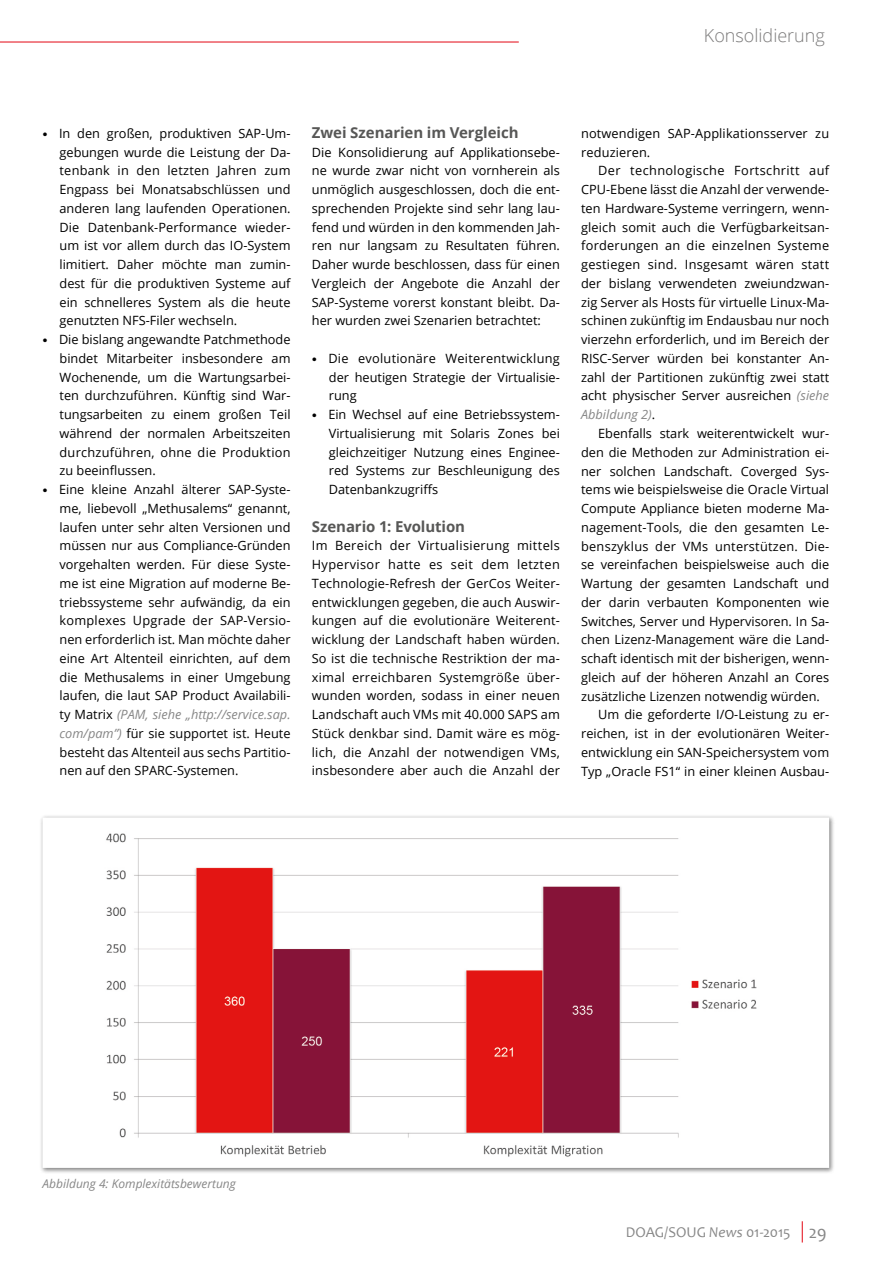
<style>
.page{position:relative;width:893px;height:1263px;background:#fff}
.page>*{position:absolute;margin:0;border:0;box-sizing:border-box;transform-origin:0 0}
.t1{font:300 18px "Open Sans";color:#7c7b7b}
.t2{font:700 15px "Open Sans";letter-spacing:-.005em;color:#575756}
.t3{font:15px "Candara";color:#878787}
.t4{font:12.75px/18.8px "Open Sans";color:#000;text-align:justify}
.t5{font:12.75px "Open Sans";letter-spacing:.02em;color:#000}
.t6{font:italic 12px "Open Sans";color:#878787}
.s1{font-family:"Stone Serif Std";font-weight:500;font-size:10.5px}
.s2{font-style:italic;color:#878787}
.s3{font-style:italic}
.s4{font-size:18px}
</style>
<div class="page">
<svg style="left:802px;top:1221px;width:1px;height:21px"></svg>
<hr style="left:0;top:42px;width:519px;height:1px;background:#e30613">
<svg style="left:41px;top:816px;width:791px;height:355px"></svg>
<h1 class="t1" style="left:704px;top:24px;width:123px">Konsolidierung</h1>
<p class="t4" style="left:60px;top:123px;width:233px;text-indent:-17px"><span class="s1">•</span> In den großen, produktiven SAP-Um&shy;gebungen wurde die Leistung der Da&shy;tenbank in den letzten Jahren zum Engpass bei Monatsabschlüssen und anderen lang laufenden Operationen.<br>Die Datenbank-Performance wieder&shy;um ist vor allem durch das IO-System limitiert. Daher möchte man zumin&shy;dest für die produktiven Systeme auf ein schnelleres System als die heute genutzten NFS-Filer wechseln.</p>
<p class="t4" style="left:60px;top:330px;width:233px;text-indent:-17px"><span class="s1">•</span> Die bislang angewandte Patchmethode bindet Mitarbeiter insbesondere am Wochenende, um die Wartungsarbei&shy;ten durchzuführen. Künftig sind War&shy;tungsarbeiten zu einem großen Teil während der normalen Arbeitszeiten durchzuführen, ohne die Produktion zu beeinflussen.</p>
<p class="t4" style="left:60px;top:480px;width:233px;text-indent:-17px"><span class="s1">•</span> Eine kleine Anzahl älterer SAP-Syste&shy;me, liebevoll „Methusalems“ genannt, laufen unter sehr alten Versionen und müssen nur aus Compliance-Gründen vorgehalten werden. Für diese Syste&shy;me ist eine Migration auf moderne Be&shy;triebssysteme sehr aufwändig, da ein komplexes Upgrade der SAP-Versio&shy;nen erforderlich ist. Man möchte daher eine Art Altenteil einrichten, auf dem die Methusalems in einer Umgebung laufen, die laut SAP Product Availabili&shy;ty Matrix <span class="s2">(PAM, siehe „http://service.sap. com/pam”)</span> für sie supportet ist. Heute besteht das Altenteil aus sechs Partitio&shy;nen auf den SPARC-Systemen.</p>
<p class="t2" style="left:312px;top:122px;width:208px">Zwei Szenarien im Vergleich</p>
<p class="t4" style="left:312px;top:142px;width:250px">Die Konsolidierung auf Applikationsebe&shy;ne wurde zwar nicht von vornherein als unmöglich ausgeschlossen, doch die ent&shy;sprechenden Projekte sind sehr lang lau&shy;fend und würden in den kommenden Jah&shy;ren nur langsam zu Resultaten führen.<br>Daher wurde beschlossen, dass für einen Vergleich der Angebote die Anzahl der SAP-Systeme vorerst konstant bleibt. Da&shy;her wurden zwei Szenarien betrachtet:</p>
<p class="t4" style="left:329px;top:348px;width:233px;text-indent:-17px"><span class="s1">•</span> Die evolutionäre Weiterentwicklung der heutigen Strategie der Virtualisie&shy;rung</p>
<p class="t4" style="left:329px;top:405px;width:233px;text-indent:-17px"><span class="s1">•</span> Ein Wechsel auf eine Betriebssystem-Virtualisierung mit Solaris Zones bei gleichzeitiger Nutzung eines Enginee&shy;red Systems zur Beschleunigung des Datenbankzugriffs</p>
<p class="t2" style="left:312px;top:516px;width:155px">Szenario 1: Evolution</p>
<p class="t4" style="left:312px;top:536px;width:250px">Im Bereich der Virtualisierung mittels Hypervisor hatte es seit dem letzten Technologie-Refresh der GerCos Weiter&shy;entwicklungen gegeben, die auch Auswir&shy;kungen auf die evolutionäre Weiterent&shy;wicklung der Landschaft haben würden.<br>So ist die technische Restriktion der ma&shy;ximal erreichbaren Systemgröße über&shy;wunden worden, sodass in einer neuen Landschaft auch VMs mit 40.000 SAPS am Stück denkbar sind. Damit wäre es mög&shy;lich, die Anzahl der notwendigen VMs, insbesondere aber auch die Anzahl der</p>
<p class="t4" style="left:581px;top:124px;width:250px">notwendigen SAP-Applikationsserver zu reduzieren.</p>
<p class="t4" style="left:581px;top:161px;width:250px;text-indent:17px">Der technologische Fortschritt auf CPU-Ebene lässt die Anzahl der verwende&shy;ten Hardware-Systeme verringern, wenn&shy;gleich somit auch die Verfügbarkeitsan&shy;forderungen an die einzelnen Systeme gestiegen sind. Insgesamt wären statt der bislang verwendeten zweiundzwan&shy;zig Server als Hosts für virtuelle Linux-Ma&shy;schinen zukünftig im Endausbau nur noch vierzehn erforderlich, und im Bereich der RISC-Server würden bei konstanter An&shy;zahl der Partitionen zukünftig zwei statt acht physischer Server ausreichen <span class="s2">(siehe Abbildung 2)</span>.</p>
<p class="t4" style="left:598px;top:424px;width:233px">Ebenfalls stark weiterentwickelt wur-</p>
<p class="t4" style="left:581px;top:442px;width:250px">den die Methoden zur Administration ei-</p>
<p class="t4" style="left:581px;top:461px;width:250px">ner solchen Landschaft. Coverged Sys-</p>
<p class="t4" style="left:581px;top:480px;width:250px">tems wie beispielsweise die Oracle Virtual</p>
<p class="t4" style="left:581px;top:499px;width:250px">Compute Appliance bieten moderne Ma-</p>
<p class="t4" style="left:581px;top:517px;width:250px">nagement-Tools, die den gesamten Le-</p>
<p class="t5" style="left:581px;top:537px;width:250px">benszyklus der VMs unterstützen. Die-</p>
<p class="t4" style="left:581px;top:555px;width:250px">se vereinfachen beispielsweise auch die</p>
<p class="t4" style="left:581px;top:574px;width:250px">Wartung der gesamten Landschaft und</p>
<p class="t4" style="left:581px;top:592px;width:250px">der darin verbauten Komponenten wie</p>
<p class="t4" style="left:581px;top:611px;width:250px">Switches, Server und Hypervisoren. In Sa-</p>
<p class="t4" style="left:581px;top:630px;width:250px">chen Lizenz-Management wäre die Land-</p>
<p class="t4" style="left:581px;top:649px;width:250px">schaft identisch mit der bisherigen, wenn-</p>
<p class="t4" style="left:581px;top:667px;width:250px">gleich auf der höheren Anzahl an Cores</p>
<p class="t4" style="left:581px;top:686px;width:240px">zusätzliche Lizenzen notwendig würden.</p>
<p class="t4" style="left:598px;top:705px;width:233px">Um die geforderte I/O-Leistung zu er-</p>
<p class="t4" style="left:581px;top:724px;width:250px">reichen, ist in der evolutionären Weiter-</p>
<p class="t4" style="left:581px;top:742px;width:250px">entwicklung ein SAN-Speichersystem vom</p>
<p class="t4" style="left:581px;top:761px;width:250px">Typ „Oracle FS1“ in einer kleinen Ausbau-</p>
<p class="t6" style="left:43px;top:1175px;width:195px">Abbildung 4: Komplexitätsbewertung</p>
<p class="t3" style="left:626px;top:1223px;width:202px">DOAG/SOUG <span class="s3">News</span> 01-2015 <span class="s4">29</span></p>
</div>
